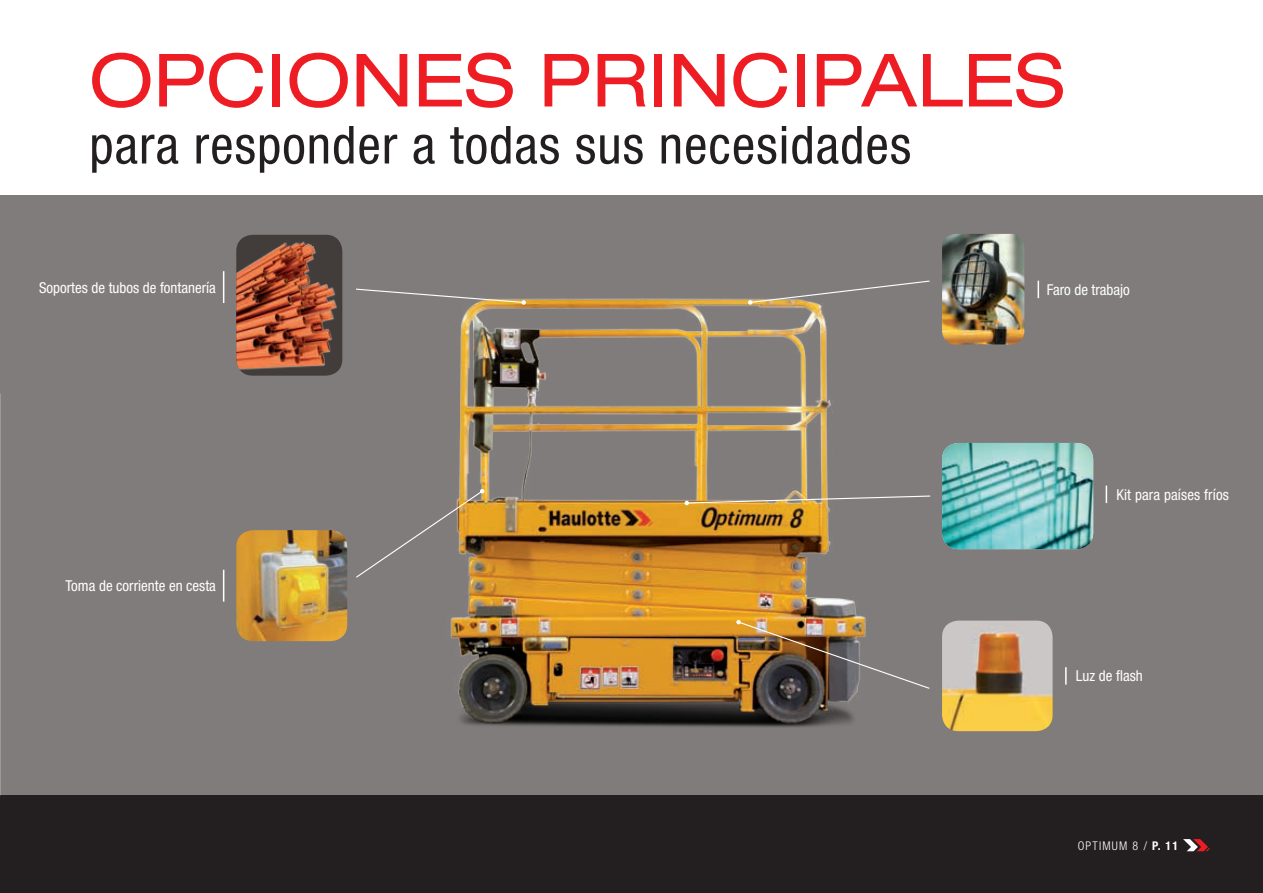
<style>
.page{position:relative;width:1263px;height:893px;background:#fff}
.page>*{position:absolute;margin:0;border:0;box-sizing:border-box;transform-origin:0 0}
.t1{font:expanded 73.5px "Helvetica Neue LT Std";color:#ee1d23}
.t2{font:condensed 52.5px "Helvetica Neue LT Std";letter-spacing:.02em;color:#231f20}
.t3{font:condensed 15px "Helvetica Neue LT Std";color:#fff}
.t4{font:300 condensed 12px "Helvetica Neue LT Std";letter-spacing:.1em;color:#fff}
.s1{font-weight:700}
</style>
<div class="page">
<div style="left:0;top:195px;width:1263px;height:602px;background:#807c7b"></div>
<div style="left:0;top:796px;width:1263px;height:97px;background:#231f20"></div>
<svg style="left:1183px;top:839px;width:27px;height:12px"></svg>
<img style="left:450px;top:298px;width:416px;height:429px">
<img style="left:0;top:393px;width:1px;height:403px">
<svg style="left:1065px;top:667px;width:2px;height:18px"></svg>
<svg style="left:1106px;top:486px;width:1px;height:17px"></svg>
<hr style="left:223px;top:570px;width:1px;height:32px;background:#fff">
<svg style="left:1037px;top:281px;width:2px;height:17px"></svg>
<img style="left:942px;top:621px;width:110px;height:110px">
<img style="left:942px;top:443px;width:151px;height:106px">
<img style="left:942px;top:234px;width:82px;height:110px">
<svg style="left:748px;top:280px;width:182px;height:25px"></svg>
<svg style="left:356px;top:288px;width:170px;height:17px"></svg>
<img style="left:236px;top:530px;width:111px;height:111px">
<svg style="left:356px;top:489px;width:128px;height:90px"></svg>
<img style="left:736px;top:620px;width:194px;height:70px">
<svg style="left:684px;top:495px;width:247px;height:10px"></svg>
<hr style="left:223px;top:271px;width:1px;height:32px;background:#fff">
<img style="left:236px;top:235px;width:106px;height:141px">
<h1 class="t1" style="left:89px;top:36px;width:976px">OPCIONES PRINCIPALES</h1>
<h2 class="t2" style="left:89px;top:115px;width:823px">para responder a todas sus necesidades</h2>
<p class="t3" style="left:39px;top:279px;width:178px">Soportes de tubos de fontanería</p>
<p class="t3" style="left:65px;top:577px;width:152px">Toma de corriente en cesta</p>
<p class="t3" style="left:1047px;top:281px;width:85px">Faro de trabajo</p>
<p class="t3" style="left:1116px;top:486px;width:114px">Kit para países fríos</p>
<p class="t3" style="left:1076px;top:667px;width:68px">Luz de flash</p>
<p class="t4" style="left:1078px;top:839px;width:102px">OPTIMUM 8 / <span class="s1">P. 11</span></p>
</div>
